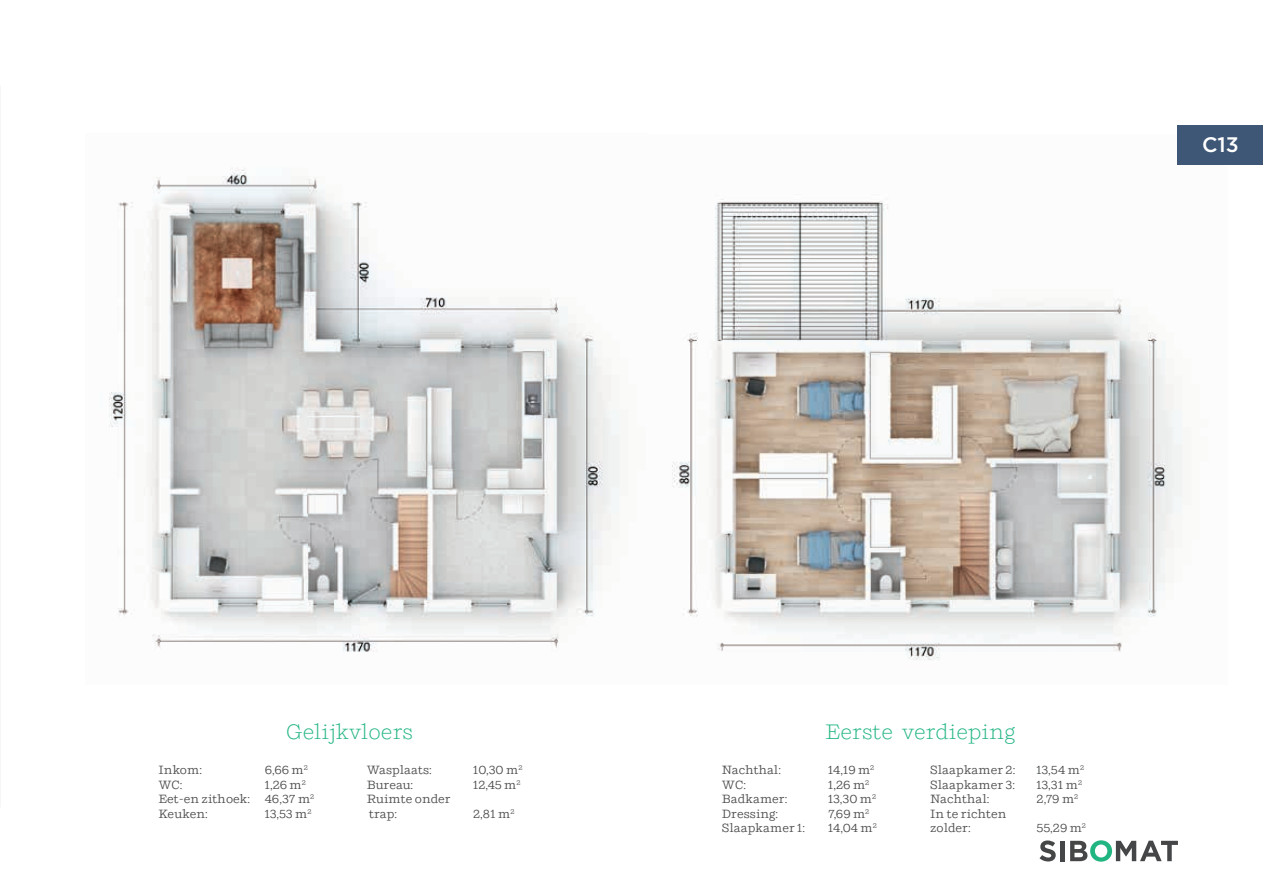
<style>
.page{position:relative;width:1263px;height:893px;background:#fff}
.page>*{position:absolute;margin:0;border:0;box-sizing:border-box;transform-origin:0 0}
.t1{font:300 21px "Shift";color:#21b581}
.t2{font:500 21px "Gotham";color:#fff}
.t3{font:12px/14.4px "Shift";color:#454647}
.t4{font:12px "Shift";letter-spacing:-.02em;color:#454647}
</style>
<div class="page">
<img style="left:109px;top:134px;width:1118px;height:526px">
<div style="left:1178px;top:125px;width:85px;height:39px;background:#3e5776"></div>
<svg style="left:1039px;top:840px;width:17px;height:21px"></svg>
<div style="left:1060px;top:841px;width:5px;height:20px;background:#454647"></div>
<svg style="left:1070px;top:840px;width:108px;height:22px"></svg>
<h1 class="t2" style="left:1202px;top:131px;width:38px">C13</h1>
<h1 class="t1" style="left:286px;top:719px;width:128px">Gelijkvloers</h1>
<h1 class="t1" style="left:825px;top:719px;width:192px">Eerste verdieping</h1>
<p class="t3" style="left:158px;top:763px;width:45px">Inkom:</p>
<p class="t3" style="left:265px;top:763px;width:45px">6,66 m<sup>2</sup></p>
<p class="t3" style="left:158px;top:778px;width:26px">WC:</p>
<p class="t3" style="left:158px;top:778px;width:158px;text-indent:106px">1,26 m<sup>2<br></sup>Eet-en zithoek: 46,37 m<sup>2<br></sup>Keuken:</p>
<p class="t3" style="left:265px;top:806px;width:48px">13,53 m<sup>2</sup></p>
<p class="t3" style="left:367px;top:763px;width:67px">Wasplaats:</p>
<p class="t3" style="left:473px;top:763px;width:51px">10,30 m<sup>2</sup></p>
<p class="t3" style="left:367px;top:778px;width:48px">Bureau:</p>
<p class="t3" style="left:473px;top:778px;width:49px">12,45 m<sup>2</sup></p>
<p class="t3" style="left:367px;top:792px;width:85px">Ruimte onder trap:</p>
<p class="t3" style="left:473px;top:806px;width:43px">2,81 m<sup>2</sup></p>
<p class="t4" style="left:722px;top:763px;width:61px">Nachthal:</p>
<p class="t3" style="left:828px;top:763px;width:48px">14,19 m<sup>2</sup></p>
<p class="t3" style="left:722px;top:778px;width:26px">WC:</p>
<p class="t3" style="left:828px;top:778px;width:43px">1,26 m<sup>2</sup></p>
<p class="t3" style="left:722px;top:792px;width:67px">Badkamer:</p>
<p class="t3" style="left:828px;top:792px;width:50px">13,30 m<sup>2</sup></p>
<p class="t3" style="left:722px;top:806px;width:58px">Dressing:</p>
<p class="t3" style="left:828px;top:806px;width:43px">7,69 m<sup>2</sup></p>
<p class="t3" style="left:722px;top:821px;width:85px">Slaapkamer 1:</p>
<p class="t3" style="left:828px;top:821px;width:50px">14,04 m<sup>2</sup></p>
<p class="t3" style="left:930px;top:763px;width:87px">Slaapkamer 2:</p>
<p class="t3" style="left:1036px;top:763px;width:49px">13,54 m<sup>2</sup></p>
<p class="t3" style="left:930px;top:778px;width:86px">Slaapkamer 3:</p>
<p class="t3" style="left:1036px;top:778px;width:47px">13,31 m<sup>2</sup></p>
<p class="t4" style="left:930px;top:792px;width:61px">Nachthal:</p>
<p class="t3" style="left:1036px;top:792px;width:43px">2,79 m<sup>2</sup></p>
<p class="t3" style="left:930px;top:806px;width:78px">In te richten zolder:</p>
<p class="t3" style="left:1036px;top:821px;width:51px">55,29 m<sup>2</sup></p>
</div>
